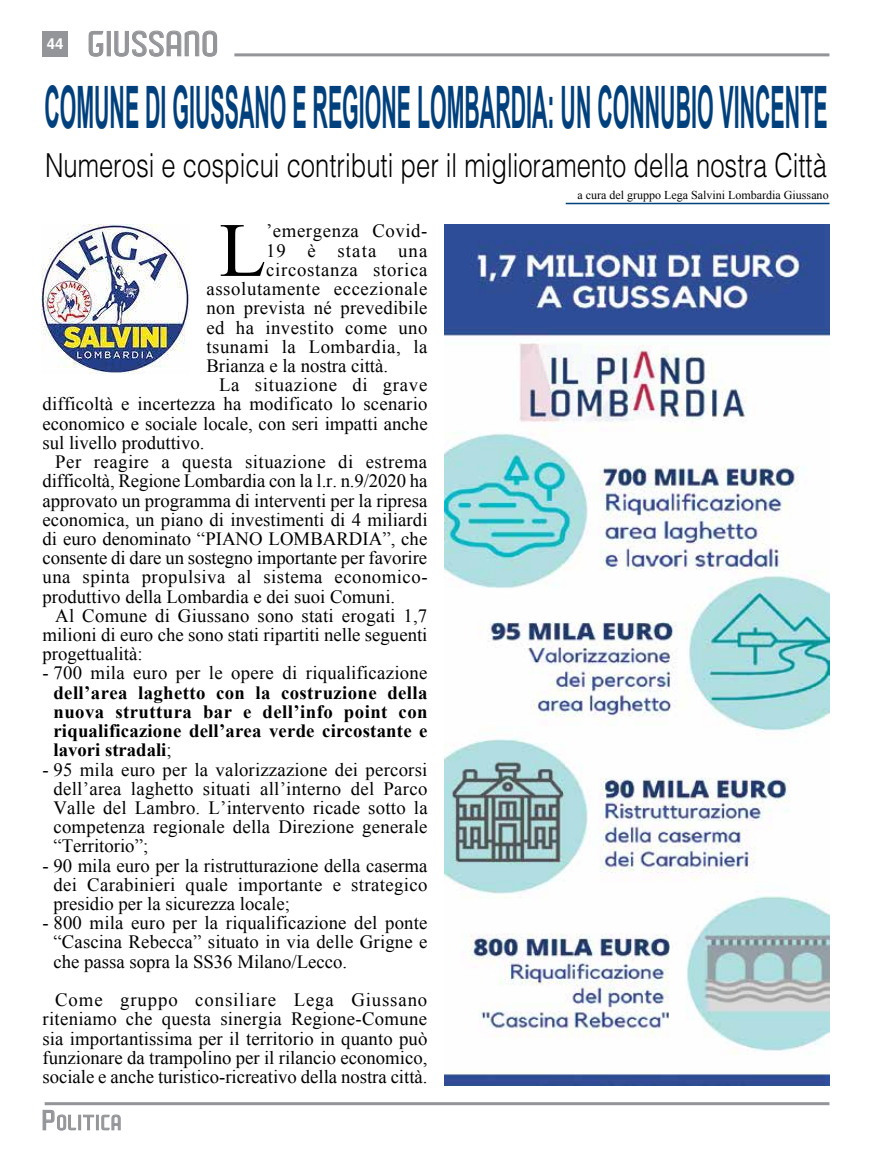
<style>
.page{position:relative;width:872px;height:1149px;background:#fff}
.page>*{position:absolute;margin:0;border:0;box-sizing:border-box;transform-origin:0 0}
.t1{font:76.8px "Times New Roman";color:#000}
.t2{font:700 58.5px "Arial";color:#00407c;scale:.36 1}
.t3{font:300 33px "Helvetica LT Std";color:#000;scale:.77 1}
.t4{font:500 31.95px "Paragon";letter-spacing:.04em;color:#939598}
.t5{font:500 19.2px "Paragon";letter-spacing:.065em;color:#939598}
.t6{font:18.75px/19.2px "Times New Roman";letter-spacing:.005em;color:#000;text-align:justify}
.t7{font:700 18.75px/19.2px "Times New Roman";letter-spacing:.01em;color:#000;text-align:justify}
.t8{font:18.75px "Times New Roman";letter-spacing:.03em;color:#000}
.t9{font:18.75px "Times New Roman";letter-spacing:.025em;color:#000}
.t10{font:18.75px "Times New Roman";letter-spacing:.04em;color:#000}
.t11{font:18.75px "Times New Roman";letter-spacing:.035em;color:#000}
.t12{font:18.75px "Times New Roman";letter-spacing:.06em;color:#000}
.t13{font:12px "Times New Roman";color:#000}
.s1{font-weight:400}
.s2{font-size:25.5px}
</style>
<div class="page">
<hr style="left:45px;top:1101px;width:784px;height:3px;background:#939598">
<div style="left:43px;top:31px;width:25px;height:25px;background:#939598"></div>
<hr style="left:234px;top:53px;width:595px;height:3px;background:#939598">
<svg style="left:88px;top:31px;width:16px;height:26px"></svg>
<div style="left:107px;top:31px;width:4px;height:25px;border:1px solid #939598"></div>
<svg style="left:114px;top:30px;width:104px;height:27px"></svg>
<svg style="left:42px;top:1109px;width:53px;height:21px"></svg>
<div style="left:96px;top:1114px;width:3px;height:15px;border:1px solid #939598"></div>
<svg style="left:101px;top:1114px;width:20px;height:16px"></svg>
<hr style="left:566px;top:203px;width:263px;height:1px;background:#00407c">
<img style="left:42px;top:224px;width:147px;height:149px">
<img style="left:444px;top:224px;width:385px;height:860px">
<h3 class="t4" style="left:47px;top:31px;width:172px"><sup>44</sup> GIUSSANO</h3>
<h2 class="t2" style="left:44px;top:68px;width:2176px">COMUNE DI GIUSSANO E REGIONE LOMBARDIA: UN CONNUBIO VINCENTE</h2>
<h3 class="t3" style="left:45px;top:145px;width:1017px">Numerosi e cospicui contributi per il miglioramento della nostra Città</h3>
<h1 class="t1" style="left:219px;top:198px;width:48px">L</h1>
<p class="t8" style="left:266px;top:218px;width:163px">’emergenza Covid-</p>
<p class="t12" style="left:266px;top:238px;width:163px">19 è stata una</p>
<p class="t10" style="left:266px;top:257px;width:163px">circostanza storica</p>
<p class="t11" style="left:206px;top:276px;width:222px">assolutamente eccezionale</p>
<p class="t6" style="left:206px;top:298px;width:223px">non prevista né prevedibile</p>
<p class="t9" style="left:206px;top:314px;width:223px">ed ha investito come uno</p>
<p class="t8" style="left:206px;top:334px;width:223px">tsunami la Lombardia, la</p>
<p class="t6" style="left:206px;top:356px;width:183px">Brianza e la nostra città.</p>
<p class="t10" style="left:219px;top:372px;width:210px">La situazione di grave</p>
<p class="t6" style="left:43px;top:394px;width:386px">difficoltà e incertezza ha modificato lo scenario</p>
<p class="t6" style="left:43px;top:413px;width:387px">economico e sociale locale, con seri impatti anche</p>
<p class="t6" style="left:43px;top:432px;width:163px">sul livello produttivo.</p>
<p class="t8" style="left:55px;top:449px;width:373px">Per reagire a questa situazione di estrema</p>
<p class="t6" style="left:43px;top:471px;width:386px">difficoltà, Regione Lombardia con la l.r. n.9/2020 ha</p>
<p class="t6" style="left:43px;top:490px;width:386px">approvato un programma di interventi per la ripresa</p>
<p class="t6" style="left:43px;top:509px;width:386px">economica, un piano di investimenti di 4 miliardi</p>
<p class="t6" style="left:43px;top:528px;width:386px">di euro denominato “PIANO LOMBARDIA”, che</p>
<p class="t6" style="left:43px;top:548px;width:386px">consente di dare un sostegno importante per favorire</p>
<p class="t9" style="left:43px;top:564px;width:386px">una spinta propulsiva al sistema economico-</p>
<p class="t6" style="left:43px;top:586px;width:354px">produttivo della Lombardia e dei suoi Comuni.</p>
<p class="t6" style="left:55px;top:605px;width:373px">Al Comune di Giussano sono stati erogati 1,7</p>
<p class="t6" style="left:43px;top:624px;width:386px">milioni di euro che sono stati ripartiti nelle seguenti</p>
<p class="t6" style="left:43px;top:644px;width:101px">progettualità:</p>
<p class="t6" style="left:43px;top:663px;width:386px">- 700 mila euro per le opere di riqualificazione</p>
<p class="t7" style="left:53px;top:682px;width:376px">dell’area laghetto con la costruzione della nuova struttura bar e dell’info point con riqualificazione dell’area verde circostante e lavori stradali<span class="s1">;</span></p>
<p class="t6" style="left:53px;top:759px;width:376px;text-indent:-11px">- 95 mila euro per la valorizzazione dei percorsi dell’area laghetto situati all’interno del Parco Valle del Lambro. L’intervento ricade sotto la competenza regionale della Direzione generale “Territorio”;</p>
<p class="t6" style="left:53px;top:855px;width:375px;text-indent:-11px">- 90 mila euro per la ristrutturazione della caserma dei Carabinieri quale importante e strategico presidio per la sicurezza locale;</p>
<p class="t6" style="left:53px;top:912px;width:376px;text-indent:-11px">- 800 mila euro per la riqualificazione del ponte “Cascina Rebecca” situato in via delle Grigne e che passa sopra la SS36 Milano/Lecco.</p>
<p class="t6" style="left:43px;top:989px;width:386px;text-indent:13px">Come gruppo consiliare Lega Giussano riteniamo che questa sinergia Regione-Comune sia importantissima per il territorio in quanto può funzionare da trampolino per il rilancio economico, sociale e anche turistico-ricreativo della nostra città.</p>
<p class="t5" style="left:42px;top:1114px;width:81px"><span class="s2">P</span>OLITICA</p>
<p class="t13" style="left:577px;top:187px;width:252px">a cura del gruppo Lega Salvini Lombardia Giussano</p>
</div>
